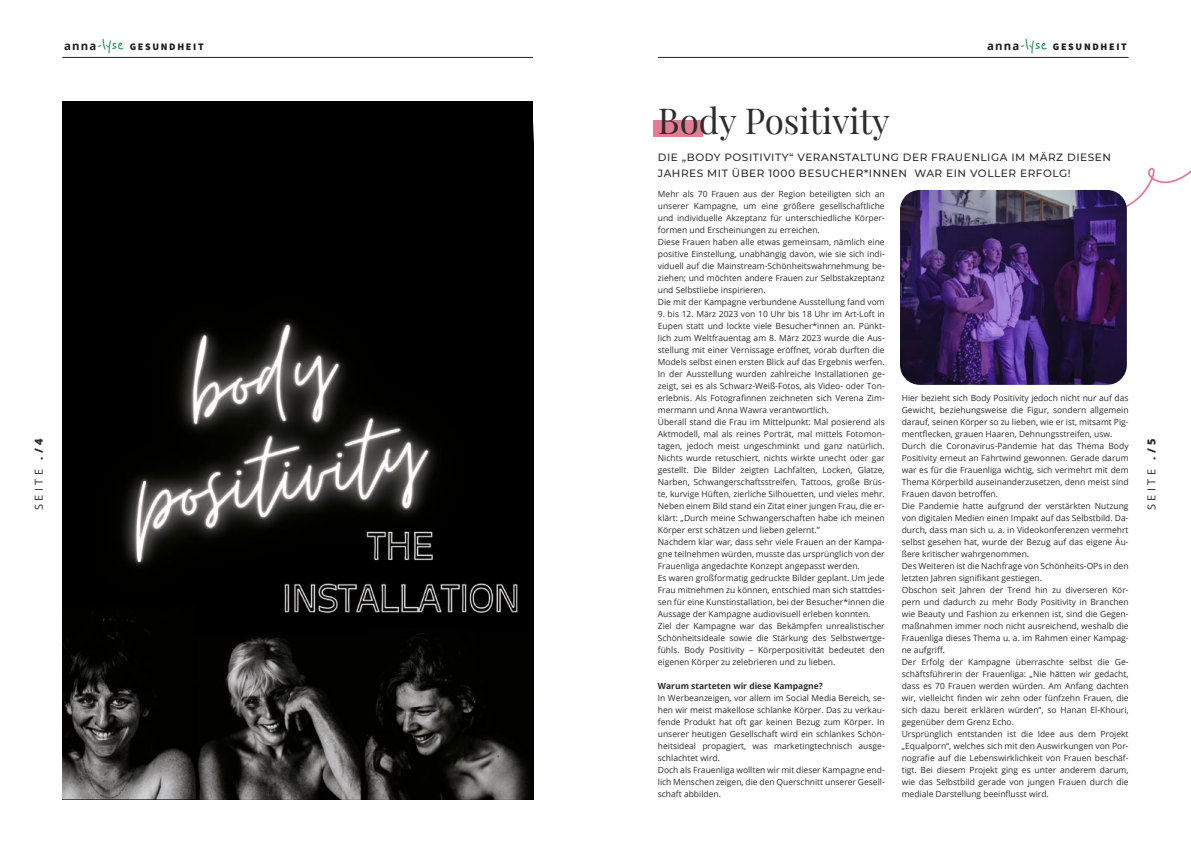
<style>
.page{position:relative;width:1191px;height:842px;background:#fff}
.page>*{position:absolute;margin:0;border:0;box-sizing:border-box;transform-origin:0 0}
.t1{font:35px "Playfair Display";color:#2e2d2c}
.t2{font:11px "Open Sans";letter-spacing:.3em;color:#2e2d2c}
.t3{font:500 10.6px/15.8px "Montserrat";letter-spacing:.05em;color:#2e2d2c}
.t4{font:10px "Source Sans Variable";letter-spacing:.17em;color:#1d1d1b}
.t5{font:8.5px/12px "Open Sans";color:#2e2d2c}
.t6{font:700 8.5px "Open Sans";color:#2e2d2c}
.s1{font-family:"Open Sans";font-weight:700;font-size:11.4px}
.s2{font-family:"Reenie Beanie";font-size:19.2px;color:#008137}
.s3{font-weight:800}
</style>
<div class="page">
<svg style="left:1126px;top:167px;width:65px;height:47px"></svg>
<div style="left:653px;top:121px;width:50px;height:16px;background:#e17c93"></div>
<div style="left:62px;top:101px;width:471px;height:14px;background:#010000"></div>
<img style="left:62px;top:115px;width:471px;height:684px">
<img style="left:900px;top:190px;width:226px;height:195px">
<hr style="left:62px;top:57px;width:471px;height:1px;background:#1d1d1b">
<hr style="left:658px;top:57px;width:470px;height:1px;background:#1d1d1b">
<p class="t4" style="left:64px;top:41px;width:141px"><span class="s1">anna</span><span class="s2">-lyse</span> GESUNDHEIT</p>
<p class="t4" style="left:987px;top:41px;width:141px"><span class="s1">anna</span><span class="s2">-lyse</span> GESUNDHEIT</p>
<h1 class="t1" style="left:658px;top:93px;width:233px">Body Positivity</h1>
<p class="t3" style="left:658px;top:149px;width:454px">DIE „BODY POSITIVITY“ VERANSTALTUNG DER FRAUENLIGA IM MÄRZ DIESEN<br>JAHRES MIT ÜBER 1000 BESUCHER*INNEN WAR EIN VOLLER ERFOLG!</p>
<p class="t5" style="left:658px;top:187px;width:228px">Mehr als 70 Frauen aus der Region beteiligten sich an unserer Kampagne, um eine größere gesellschaftliche und individuelle Akzeptanz für unterschiedliche Körper&shy;formen und Erscheinungen zu erreichen.<br>Diese Frauen haben alle etwas gemeinsam, nämlich eine positive Einstellung, unabhängig davon, wie sie sich indi&shy;viduell auf die Mainstream-Schönheitswahrnehmung be&shy;ziehen; und möchten andere Frauen zur Selbstakzeptanz und Selbstliebe inspirieren.<br>Die mit der Kampagne verbundene Ausstellung fand vom</p>
<p class="t5" style="left:658px;top:307px;width:228px">9. bis 12. März 2023 von 10 Uhr bis 18 Uhr im Art-Loft in Eupen statt und lockte viele Besucher*innen an. Pünkt&shy;lich zum Weltfrauentag am 8. März 2023 wurde die Aus&shy;stellung mit einer Vernissage eröffnet, vorab durften die Models selbst einen ersten Blick auf das Ergebnis werfen.<br>In der Ausstellung wurden zahlreiche Installationen ge&shy;zeigt, sei es als Schwarz-Weiß-Fotos, als Video- oder Ton&shy;erlebnis. Als Fotografinnen zeichneten sich Verena Zim&shy;mermann und Anna Wawra verantwortlich.<br>Überall stand die Frau im Mittelpunkt: Mal posierend als Aktmodell, mal als reines Porträt, mal mittels Fotomon&shy;tagen, jedoch meist ungeschminkt und ganz natürlich.<br>Nichts wurde retuschiert, nichts wirkte unecht oder gar gestellt. Die Bilder zeigten Lachfalten, Locken, Glatze, Narben, Schwangerschaftsstreifen, Tattoos, große Brüs&shy;te, kurvige Hüften, zierliche Silhouetten, und vieles mehr.<br>Neben einem Bild stand ein Zitat einer jungen Frau, die er&shy;klärt: „Durch meine Schwangerschaften habe ich meinen Körper erst schätzen und lieben gelernt.”<br>Nachdem klar war, dass sehr viele Frauen an der Kampa&shy;gne teilnehmen würden, musste das ursprünglich von der Frauenliga angedachte Konzept angepasst werden.<br>Es waren großformatig gedruckte Bilder geplant. Um jede Frau mitnehmen zu können, entschied man sich stattdes&shy;sen für eine Kunstinstallation, bei der Besucher*innen die Aussage der Kampagne audiovisuell erleben konnten.<br>Ziel der Kampagne war das Bekämpfen unrealistischer Schönheitsideale sowie die Stärkung des Selbstwertge&shy;fühls. Body Positivity – Körperpositivität bedeutet den eigenen Körper zu zelebrieren und zu lieben.</p>
<p class="t6" style="left:658px;top:680px;width:166px">Warum starteten wir diese Kampagne?</p>
<p class="t5" style="left:658px;top:691px;width:228px">In Werbeanzeigen, vor allem im Social Media Bereich, se&shy;hen wir meist makellose schlanke Körper. Das zu verkau&shy;fende Produkt hat oft gar keinen Bezug zum Körper. In unserer heutigen Gesellschaft wird ein schlankes Schön&shy;heitsideal propagiert, was marketingtechnisch ausge&shy;schlachtet wird.<br>Doch als Frauenliga wollten wir mit dieser Kampagne end&shy;lich Menschen zeigen, die den Querschnitt unserer Gesell&shy;schaft abbilden.</p>
<p class="t5" style="left:901px;top:391px;width:228px">Hier bezieht sich Body Positivity jedoch nicht nur auf das Gewicht, beziehungsweise die Figur, sondern allgemein darauf, seinen Körper so zu lieben, wie er ist, mitsamt Pig&shy;mentflecken, grauen Haaren, Dehnungsstreifen, usw.<br>Durch die Coronavirus-Pandemie hat das Thema Body Positivity erneut an Fahrtwind gewonnen. Gerade darum war es für die Frauenliga wichtig, sich vermehrt mit dem Thema Körperbild auseinanderzusetzen, denn meist sind Frauen davon betroffen.<br>Die Pandemie hatte aufgrund der verstärkten Nutzung von digitalen Medien einen Impakt auf das Selbstbild. Da&shy;durch, dass man sich u. a. in Videokonferenzen vermehrt selbst gesehen hat, wurde der Bezug auf das eigene Äu&shy;ßere kritischer wahrgenommen.<br>Des Weiteren ist die Nachfrage von Schönheits-OPs in den letzten Jahren signifikant gestiegen.<br>Obschon seit Jahren der Trend hin zu diverseren Kör&shy;pern und dadurch zu mehr Body Positivity in Branchen wie Beauty und Fashion zu erkennen ist, sind die Gegen&shy;maßnahmen immer noch nicht ausreichend, weshalb die Frauenliga dieses Thema u. a. im Rahmen einer Kampag&shy;ne aufgriff.<br>Der Erfolg der Kampagne überraschte selbst die Ge&shy;schäftsführerin der Frauenliga: „Nie hätten wir gedacht, dass es 70 Frauen werden würden. Am Anfang dachten wir, vielleicht finden wir zehn oder fünfzehn Frauen, die sich dazu bereit erklären würden”, so Hanan El-Khouri, gegenüber dem Grenz Echo.<br>Ursprünglich entstanden ist die Idee aus dem Projekt „Equalporn“, welches sich mit den Auswirkungen von Por&shy;nografie auf die Lebenswirklichkeit von Frauen beschäf&shy;tigt. Bei diesem Projekt ging es unter anderem darum, wie das Selbstbild gerade von jungen Frauen durch die mediale Darstellung beeinflusst wird.</p>
<p class="t2" style="left:31px;top:510px;width:73px;rotate:-90deg">SEITE <span class="s3">./4</span></p>
<p class="t2" style="left:1144px;top:510px;width:73px;rotate:-90deg">SEITE <span class="s3">./5</span></p>
</div>
